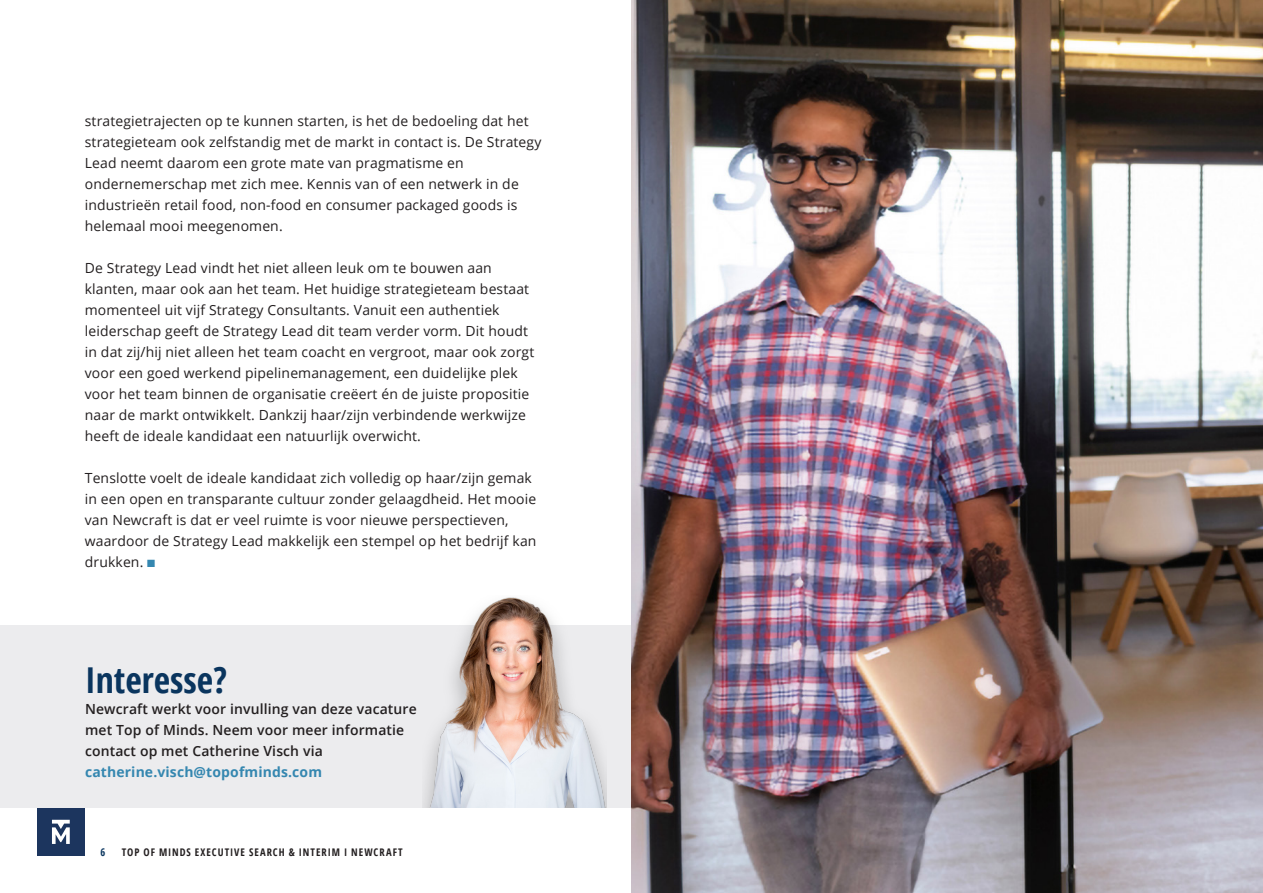
<style>
.page{position:relative;width:1263px;height:893px;background:#fff}
.page>*{position:absolute;margin:0;border:0;box-sizing:border-box;transform-origin:0 0}
.t1{font:700 35.7px "Open Sans Condensed";color:#0a355e}
.t2{font:13.95px/21px "Open Sans";letter-spacing:.01em;color:#231f20}
.t3{font:600 13.95px/21px "Open Sans";letter-spacing:.01em;color:#231f20}
.t4{font:700 13.95px "Open Sans";letter-spacing:.01em;color:#3587b0}
.t5{font:700 10.5px "Open Sans Condensed";letter-spacing:.095em;color:#231f20}
.t6{font:700 10.5px "Open Sans Condensed";color:#0a355e}
.s1{color:#3587b0}
</style>
<div class="page">
<div style="left:0;top:625px;width:631px;height:183px;background:#ececee"></div>
<img style="left:423px;top:597px;width:183px;height:211px">
<img style="left:631px;top:0;width:632px;height:893px">
<div style="left:37px;top:808px;width:48px;height:48px;background:#1c355e"></div>
<svg style="left:52px;top:820px;width:18px;height:24px"></svg>
<p class="t2" style="left:85px;top:110px;width:458px">strategietrajecten op te kunnen starten, is het de bedoeling dat het strategieteam ook zelfstandig met de markt in contact is. De Strategy Lead neemt daarom een grote mate van pragmatisme en ondernemerschap met zich mee. Kennis van of een netwerk in de industrieën retail food, non-food en consumer packaged goods is helemaal mooi meegenomen.</p>
<p class="t2" style="left:85px;top:257px;width:451px">De Strategy Lead vindt het niet alleen leuk om te bouwen aan klanten, maar ook aan het team. Het huidige strategieteam bestaat momenteel uit vijf Strategy Consultants. Vanuit een authentiek leiderschap geeft de Strategy Lead dit team verder vorm. Dit houdt in dat zij/hij niet alleen het team coacht en vergroot, maar ook zorgt voor een goed werkend pipelinemanagement, een duidelijke plek voor het team binnen de organisatie creëert én de juiste propositie naar de markt ontwikkelt. Dankzij haar/zijn verbindende werkwijze heeft de ideale kandidaat een natuurlijk overwicht.</p>
<p class="t2" style="left:85px;top:467px;width:453px">Tenslotte voelt de ideale kandidaat zich volledig op haar/zijn gemak in een open en transparante cultuur zonder gelaagdheid. Het mooie van Newcraft is dat er veel ruimte is voor nieuwe perspectieven, waardoor de Strategy Lead makkelijk een stempel op het bedrijf kan drukken. <span class="s1">■</span></p>
<p class="t1" style="left:85px;top:655px;width:143px">Interesse?</p>
<p class="t3" style="left:85px;top:698px;width:333px">Newcraft werkt voor invulling van deze vacature</p>
<p class="t3" style="left:85px;top:719px;width:321px">met Top of Minds. Neem voor meer informatie contact op met Catherine Visch via</p>
<p class="t4" style="left:85px;top:762px;width:238px">catherine.visch@topofminds.com</p>
<p class="t6" style="left:101px;top:845px;width:6px">6</p>
<p class="t5" style="left:122px;top:845px;width:283px">TOP OF MINDS EXECUTIVE SEARCH &amp; INTERIM I NEWCRAFT</p>
</div>
